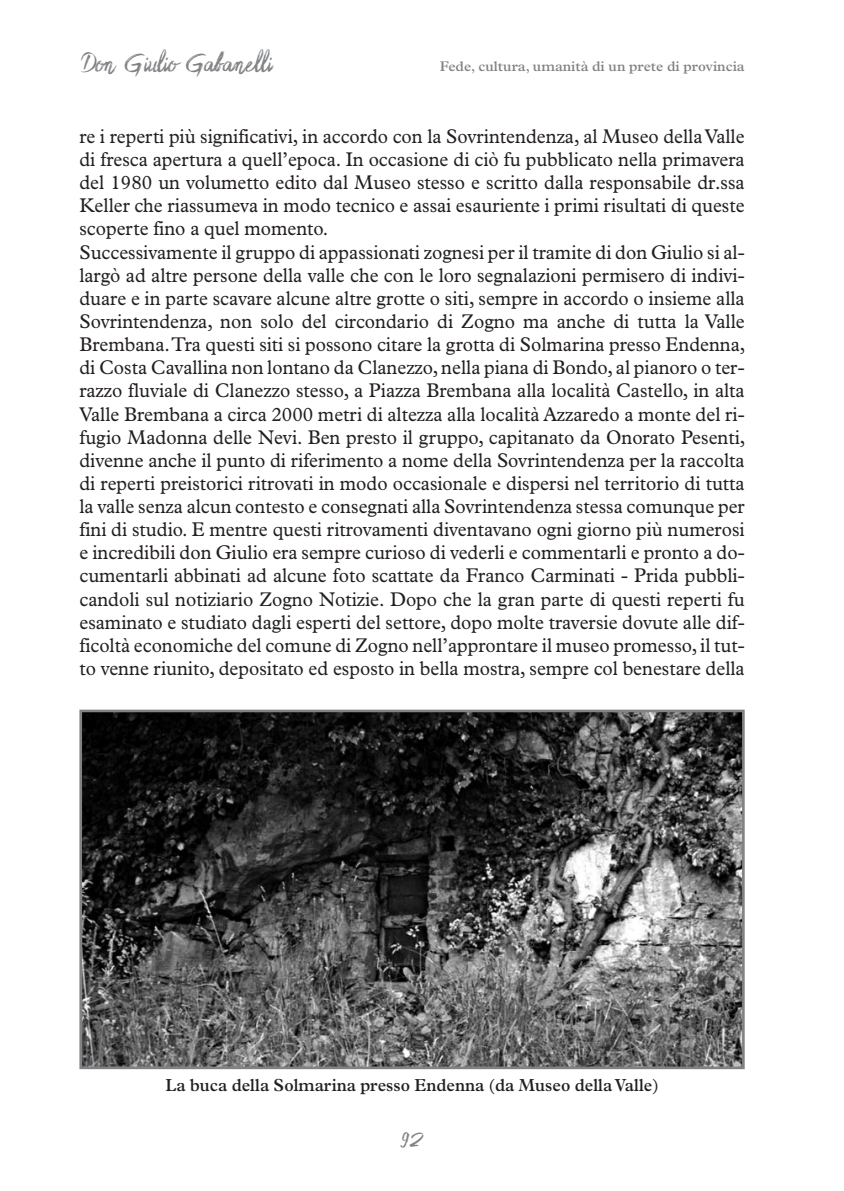
<style>
.page{position:relative;width:844px;height:1191px;background:#fff}
.page>*{position:absolute;margin:0;border:0;box-sizing:border-box;transform-origin:0 0}
.t1{font:21px "Sidney Demo Rough";letter-spacing:-.23em;color:#808285}
.t2{font:19.95px/23.1px "Plantin Std";color:#231f20;scale:.95 1}
.t3{font:600 17.5px "Plantin Std";color:#231f20;scale:.95 1}
.t4{font:15.75px "Sidney Demo Rough";color:#808285}
.t5{font:600 14px "Plantin Std";color:#808285}
</style>
<div class="page">
<img style="left:83px;top:713px;width:657px;height:352px">
<div style="left:79px;top:709px;width:665px;height:360px;border:3px solid #808285"></div>
<p class="t1" style="left:79px;top:51px;width:198px">Don Giulio Gabanelli</p>
<p class="t5" style="left:440px;top:61px;width:306px">Fede, cultura, umanità di un prete di provincia</p>
<p class="t2" style="left:79px;top:126px;width:702px">re i reperti più significativi, in accordo con la Sovrintendenza, al Museo della Valle di fresca apertura a quell’epoca. In occasione di ciò fu pubblicato nella primavera del 1980 un volumetto edito dal Museo stesso e scritto dalla responsabile dr.ssa Keller che riassumeva in modo tecnico e assai esauriente i primi risultati di queste scoperte fino a quel momento.<br>Successivamente il gruppo di appassionati zognesi per il tramite di don Giulio si al&shy;largò ad altre persone della valle che con le loro segnalazioni permisero di indivi&shy;duare e in parte scavare alcune altre grotte o siti, sempre in accordo o insieme alla Sovrintendenza, non solo del circondario di Zogno ma anche di tutta la Valle Brembana. Tra questi siti si possono citare la grotta di Solmarina presso Endenna, di Costa Cavallina non lontano da Clanezzo, nella piana di Bondo, al pianoro o ter&shy;razzo fluviale di Clanezzo stesso, a Piazza Brembana alla località Castello, in alta Valle Brembana a circa 2000 metri di altezza alla località Azzaredo a monte del ri&shy;fugio Madonna delle Nevi. Ben presto il gruppo, capitanato da Onorato Pesenti, divenne anche il punto di riferimento a nome della Sovrintendenza per la raccolta di reperti preistorici ritrovati in modo occasionale e dispersi nel territorio di tutta la valle senza alcun contesto e consegnati alla Sovrintendenza stessa comunque per fini di studio. E mentre questi ritrovamenti diventavano ogni giorno più numerosi e incredibili don Giulio era sempre curioso di vederli e commentarli e pronto a do&shy;cumentarli abbinati ad alcune foto scattate da Franco Carminati - Prida pubbli&shy;candoli sul notiziario Zogno Notizie. Dopo che la gran parte di questi reperti fu esaminato e studiato dagli esperti del settore, dopo molte traversie dovute alle dif&shy;ficoltà economiche del comune di Zogno nell’approntare il museo promesso, il tut&shy;to venne riunito, depositato ed esposto in bella mostra, sempre col benestare della</p>
<p class="t3" style="left:165px;top:1079px;width:520px">La buca della Solmarina presso Endenna (da Museo della Valle)</p>
<p class="t4" style="left:400px;top:1131px;width:25px">92</p>
</div>
